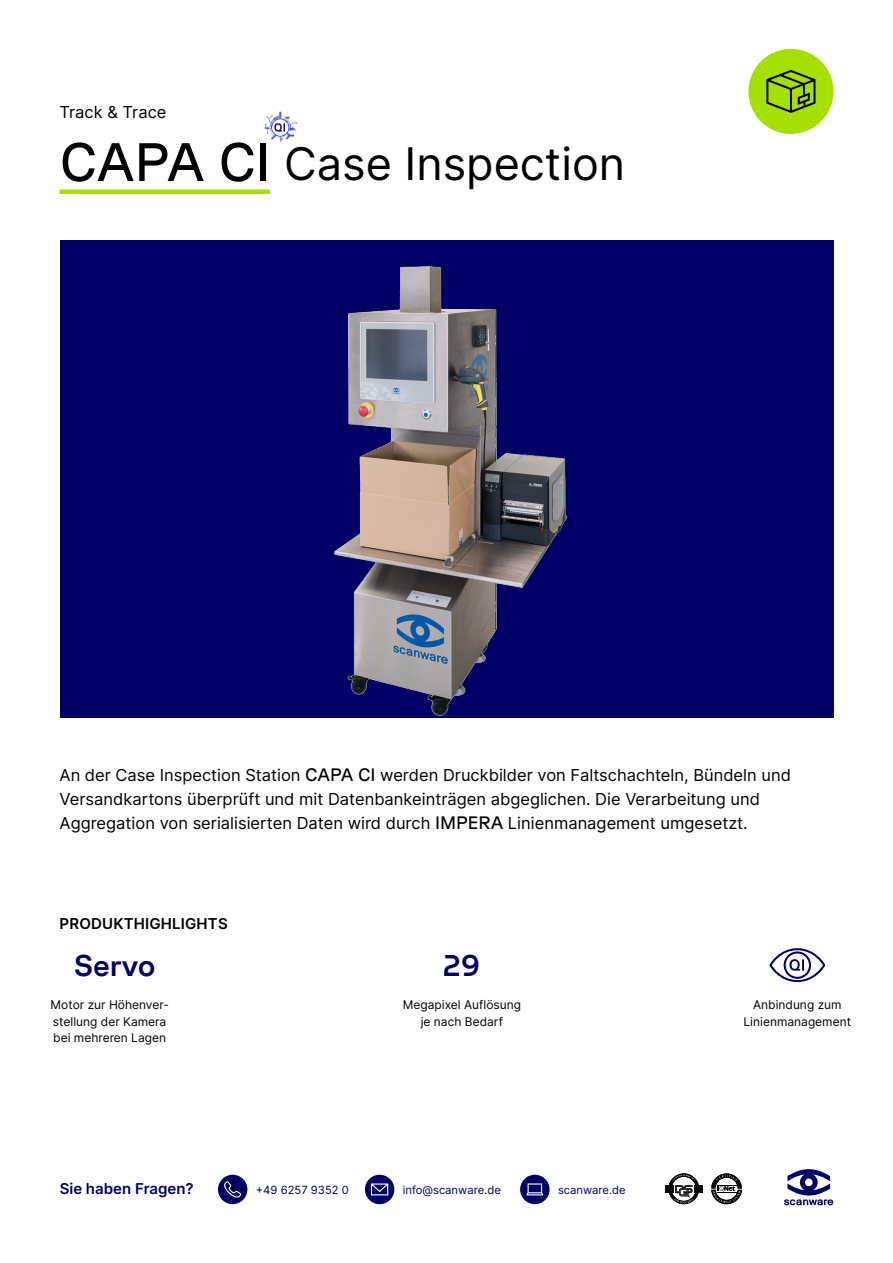
<style>
.page{position:relative;width:893px;height:1263px;background:#fff}
.page>*{position:absolute;margin:0;border:0;box-sizing:border-box;transform-origin:0 0}
.t1{font:54px "GT Planar";letter-spacing:-.005em;color:#000}
.t2{font:45px "Inter";color:#000}
.t3{font:500 30px "GT Planar";color:#006}
.t4{font:16.5px/24px "Inter";color:#000}
.t5{font:600 15px "Inter";letter-spacing:.01em;color:#000}
.t6{font:600 15px "Inter";color:#006}
.t7{font:12px/16.5px "Inter";color:#000;text-align:center}
.t8{font:11.25px "Inter";color:#006}
.s1{font-family:"GT Planar";font-size:18px}
</style>
<div class="page">
<svg style="left:784px;top:1169px;width:49px;height:36px"></svg>
<svg style="left:711px;top:1173px;width:31px;height:31px"></svg>
<svg style="left:665px;top:1173px;width:37px;height:31px"></svg>
<div style="left:218px;top:1175px;width:29px;height:29px;background:#006;border-radius:50%"></div>
<svg style="left:224px;top:1181px;width:17px;height:16px"></svg>
<div style="left:365px;top:1175px;width:29px;height:29px;background:#006;border-radius:50%"></div>
<svg style="left:371px;top:1183px;width:17px;height:12px"></svg>
<div style="left:520px;top:1175px;width:30px;height:29px;background:#006;border-radius:50%"></div>
<svg style="left:526px;top:1183px;width:17px;height:12px"></svg>
<svg style="left:769px;top:948px;width:56px;height:34px"></svg>
<div style="left:60px;top:240px;width:774px;height:477px;background:#006"></div>
<img style="left:335px;top:266px;width:231px;height:449px">
<img style="left:264px;top:111px;width:33px;height:31px">
<hr style="left:60px;top:190px;width:210px;height:4px;background:#a5df00">
<div style="left:748px;top:49px;width:85px;height:85px;background:#a5df00;border-radius:50%"></div>
<svg style="left:766px;top:70px;width:49px;height:43px"></svg>
<p class="t4" style="left:60px;top:99px;width:109px">Track &amp; Trace</p>
<h1 class="t1" style="left:60px;top:130px;width:213px">CAPA CI</h1>
<h2 class="t2" style="left:284px;top:131px;width:343px">Case Inspection</h2>
<p class="t4" style="left:60px;top:763px;width:733px">An der Case Inspection Station <span class="s1">CAPA CI</span> werden Druckbilder von Faltschachteln, Bündeln und<br>Versandkartons überprüft und mit Datenbankeinträgen abgeglichen. Die Verarbeitung und<br>Aggregation von serialisierten Daten wird durch <span class="s1">IMPERA</span> Linienmanagement umgesetzt.</p>
<p class="t5" style="left:60px;top:912px;width:170px">PRODUKTHIGHLIGHTS</p>
<h3 class="t3" style="left:74px;top:947px;width:83px">Servo</h3>
<h3 class="t3" style="left:443px;top:947px;width:38px">29</h3>
<p class="t7" style="left:51px;top:996px;width:120px;text-align:left">Motor zur Höhenver&shy;stellung der Kamera bei mehreren Lagen</p>
<p class="t7" style="left:403px;top:996px;width:120px">Megapixel Auflösung je nach Bedarf</p>
<p class="t6" style="left:60px;top:1177px;width:135px">Sie haben Fragen?</p>
<p class="t8" style="left:256px;top:1181px;width:95px">+49 6257 9352 0</p>
<p class="t8" style="left:403px;top:1181px;width:100px">info@scanware.de</p>
<p class="t8" style="left:558px;top:1181px;width:69px">scanware.de</p>
<p class="t7" style="left:743px;top:996px;width:109px">Anbindung zum<br>Linienmanagement</p>
</div>
